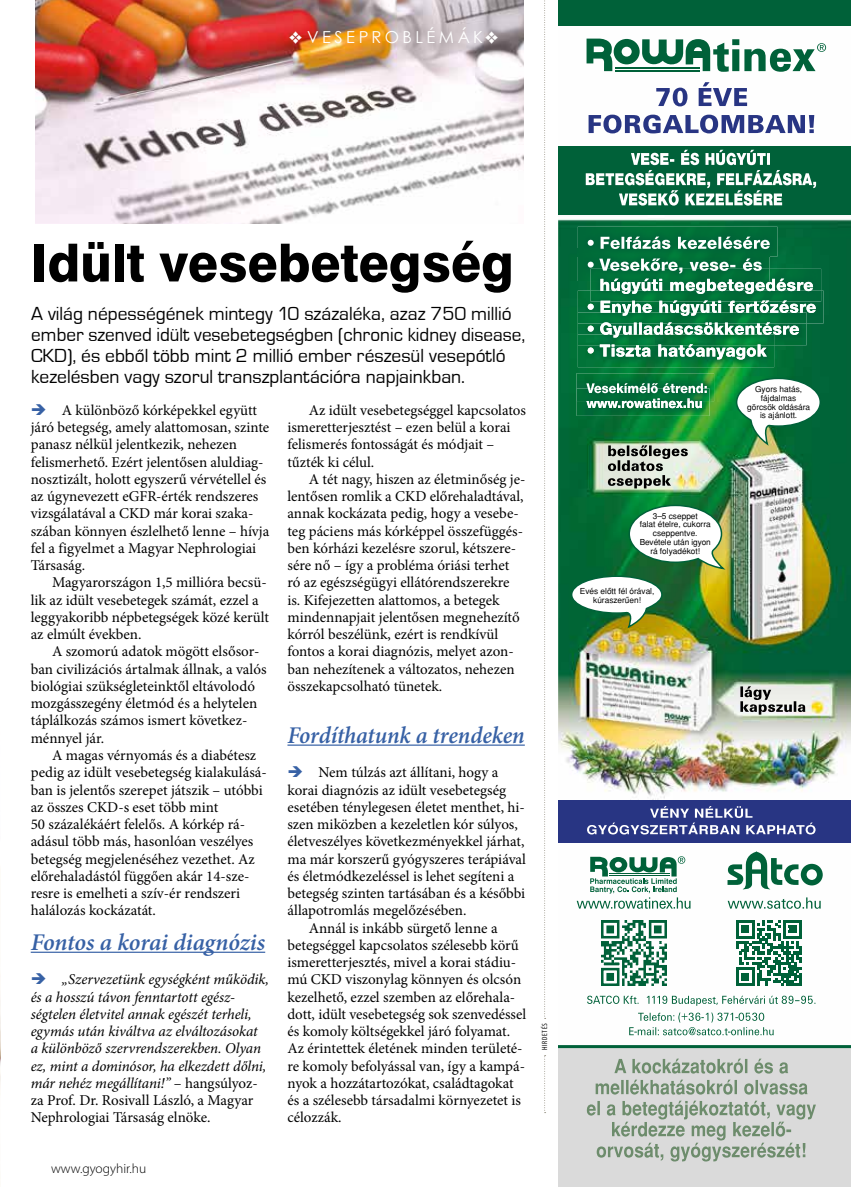
<style>
.page{position:relative;width:851px;height:1187px;background:#fff}
.page>*{position:absolute;margin:0;border:0;box-sizing:border-box;transform-origin:0 0}
.t1{font:52.5px "Swiss 721 Hv PFL Normal";color:#000;scale:.96 1}
.t2{font:italic 600 24px "Minion Pro";letter-spacing:-.005em;color:#3761a5;scale:.96 1}
.t3{font:italic 600 24px "Minion Pro";letter-spacing:-.005em;color:#3761a5}
.t4{font:19.5px/21px "Eurostile T";color:#000}
.t5{font:16.5px "Astro Sky Century Gothic Font";letter-spacing:.205em;color:#fff}
.t6{font:15px/17.2px "Minion Pro";color:#000}
.t7{font:italic 15px/17.2px "Minion Pro";letter-spacing:-.005em;color:#000}
.t8{font:300 13.5px "Myriad Pro";color:#000}
.t9{font:8.25px/8.7px "Helvetica H";color:#000;text-align:center}
.t10{font:condensed 7.5px "Myriad Pro";letter-spacing:.09em;color:#000}
.s1{color:#3761a5}
.s2{font-style:normal}
</style>
<div class="page">
<img style="left:35px;top:0;width:489px;height:224px">
<img style="left:0;top:999px;width:1px;height:86px">
<hr style="left:31px;top:951px;width:234px;height:1px;background:#3761a5">
<hr style="left:287px;top:744px;width:237px;height:1px;background:#3761a5">
<img style="left:558px;top:38px;width:292px;height:998px">
<div style="left:558px;top:146px;width:292px;height:68px;background:#006139"></div>
<svg style="left:588px;top:115px;width:226px;height:18px"></svg>
<svg style="left:656px;top:82px;width:91px;height:24px"></svg>
<div style="left:558px;top:0;width:292px;height:26px;background:#006139"></div>
<img style="left:577px;top:345px;width:197px;height:22px">
<svg style="left:587px;top:345px;width:179px;height:14px"></svg>
<img style="left:577px;top:323px;width:229px;height:22px">
<img style="left:577px;top:334px;width:197px;height:11px">
<img style="left:599px;top:344px;width:161px;height:1px">
<svg style="left:587px;top:323px;width:212px;height:14px"></svg>
<img style="left:577px;top:291px;width:246px;height:32px">
<img style="left:577px;top:312px;width:229px;height:11px">
<img style="left:602px;top:322px;width:168px;height:1px">
<svg style="left:587px;top:300px;width:228px;height:16px"></svg>
<img style="left:769px;top:269px;width:52px;height:22px">
<img style="left:590px;top:291px;width:231px;height:10px">
<img style="left:600px;top:300px;width:186px;height:1px">
<svg style="left:600px;top:279px;width:213px;height:15px"></svg>
<img style="left:577px;top:256px;width:192px;height:25px">
<img style="left:590px;top:269px;width:179px;height:12px">
<img style="left:600px;top:279px;width:131px;height:2px">
<svg style="left:587px;top:258px;width:174px;height:15px"></svg>
<div style="left:577px;top:227px;width:200px;height:29px;background:#006c38"></div>
<img style="left:577px;top:248px;width:192px;height:8px">
<svg style="left:587px;top:236px;width:182px;height:13px"></svg>
<svg style="left:585px;top:150px;width:231px;height:55px"></svg>
<svg style="left:740px;top:686px;width:65px;height:28px;background:#afafac"></svg>
<svg style="left:570px;top:504px;width:154px;height:125px"></svg>
<svg style="left:586px;top:39px;width:240px;height:33px"></svg>
<svg style="left:735px;top:377px;width:86px;height:70px"></svg>
<div style="left:558px;top:1046px;width:292px;height:140px;background:#dadada"></div>
<div style="left:558px;top:799px;width:292px;height:43px;background:#283583"></div>
<svg style="left:587px;top:806px;width:228px;height:28px"></svg>
<hr style="left:558px;top:1044px;width:292px;height:3px;background:#006139">
<svg style="left:586px;top:1100px;width:229px;height:61px"></svg>
<svg style="left:595px;top:1079px;width:212px;height:15px"></svg>
<svg style="left:614px;top:1058px;width:174px;height:15px"></svg>
<svg style="left:629px;top:1012px;width:144px;height:23px"></svg>
<svg style="left:646px;top:995px;width:169px;height:10px"></svg>
<svg style="left:587px;top:995px;width:51px;height:8px"></svg>
<svg style="left:727px;top:851px;width:95px;height:38px"></svg>
<svg style="left:727px;top:897px;width:93px;height:11px"></svg>
<img style="left:601px;top:920px;width:65px;height:65px">
<svg style="left:736px;top:920px;width:65px;height:65px"></svg>
<svg style="left:576px;top:856px;width:114px;height:52px"></svg>
<svg style="left:607px;top:445px;width:80px;height:43px;background:#a4a89d"></svg>
<img style="left:576px;top:401px;width:133px;height:15px">
<img style="left:576px;top:373px;width:138px;height:28px">
<svg style="left:586px;top:383px;width:120px;height:25px"></svg>
<svg style="left:544px;top:0;width:1px;height:1017px"></svg>
<svg style="left:544px;top:1055px;width:1px;height:58px"></svg>
<p class="t5" style="left:289px;top:26px;width:211px">❖VESEPROBLÉMÁK❖</p>
<h1 class="t1" style="left:31px;top:231px;width:504px">Idült vesebetegség</h1>
<p class="t4" style="left:31px;top:304px;width:495px">A világ népességének mintegy 10 százaléka, azaz 750 millió ember szenved idült vesebetegségben (chronic kidney disease, CKD), és ebből több mint 2 millió ember részesül vesepótló kezelésben vagy szorul transzplantációra napjainkban.</p>
<p class="t6" style="left:31px;top:401px;width:240px"><span class="s1">➔</span> A különböző kórképekkel együtt járó betegség, amely alattomosan, szinte panasz nélkül jelentkezik, nehezen felismerhető. Ezért jelentősen aluldiag&shy;nosztizált, holott egyszerű vérvétellel és az úgynevezett eGFR-érték rendszeres vizsgálatával a CKD már korai szaka&shy;szában könnyen észlelhető lenne – hívja fel a figyelmet a Magyar Nephrologiai Társaság.</p>
<p class="t6" style="left:31px;top:574px;width:240px;text-indent:21px">Magyarországon 1,5 millióra becsü&shy;lik az idült vesebetegek számát, ezzel a leggyakoribb népbetegségek közé került az elmúlt években.</p>
<p class="t6" style="left:31px;top:643px;width:237px;text-indent:21px">A szomorú adatok mögött elsősor&shy;ban civilizációs ártalmak állnak, a valós biológiai szükségleteinktől eltávolodó mozgásszegény életmód és a helytelen táplálkozás számos ismert következ&shy;ménnyel jár.</p>
<p class="t6" style="left:31px;top:746px;width:237px;text-indent:21px">A magas vérnyomás és a diabétesz pedig az idült vesebetegség kialakulásá&shy;ban is jelentős szerepet játszik – utóbbi az összes CKD-s eset több mint<br>50 százalékáért felelős. A kórkép rá&shy;adásul több más, hasonlóan veszélyes betegség megjelenéséhez vezethet. Az előrehaladástól függően akár 14-sze&shy;resre is emelheti a szív-ér rendszeri halálozás kockázatát.</p>
<h2 class="t3" style="left:31px;top:925px;width:236px">Fontos a korai diagnózis</h2>
<p class="t7" style="left:31px;top:970px;width:240px"><span class="s1">➔</span> „Szervezetünk egységként működik, és a hosszú távon fenntartott egész&shy;ségtelen életvitel annak egészét terheli, egymás után kiváltva az elváltozásokat<br>a különböző szervrendszerekben. Olyan ez, mint a dominósor, ha elkezdett dőlni, már nehéz megállítani!” <span class="s2">– hangsúlyoz&shy;za Prof. Dr. Rosivall László, a Magyar Nephrologiai Társaság elnöke.</span></p>
<p class="t8" style="left:51px;top:1160px;width:97px">www.gyogyhir.hu</p>
<p class="t6" style="left:287px;top:401px;width:240px;text-indent:21px">Az idült vesebetegséggel kapcsolatos ismeretterjesztést – ezen belül a korai felismerés fontosságát és módjait – tűzték ki célul.</p>
<p class="t6" style="left:287px;top:470px;width:239px;text-indent:21px">A tét nagy, hiszen az életminőség je&shy;lentősen romlik a CKD előrehaladtával, annak kockázata pedig, hogy a vesebe&shy;teg páciens más kórképpel összefüggés&shy;ben kórházi kezelésre szorul, kétszere&shy;sére nő – így a probléma óriási terhet ró az egészségügyi ellátórendszerekre is. Kifejezetten alattomos, a betegek mindennapjait jelentősen megnehezítő kórról beszélünk, ezért is rendkívül fontos a korai diagnózis, melyet azon&shy;ban nehezítenek a változatos, nehezen összekapcsolható tünetek.</p>
<h2 class="t2" style="left:287px;top:718px;width:249px">Fordíthatunk a trendeken</h2>
<p class="t6" style="left:287px;top:763px;width:212px"><span class="s1">➔</span> Nem túlzás azt állítani, hogy a</p>
<p class="t6" style="left:287px;top:781px;width:220px">korai diagnózis az idült vesebetegség</p>
<p class="t6" style="left:287px;top:798px;width:239px">esetében ténylegesen életet menthet, hi-</p>
<p class="t6" style="left:287px;top:815px;width:232px">szen miközben a kezeletlen kór súlyos,</p>
<p class="t6" style="left:287px;top:832px;width:238px">életveszélyes következményekkel járhat,</p>
<p class="t6" style="left:287px;top:850px;width:240px">ma már korszerű gyógyszeres terápiával</p>
<p class="t6" style="left:287px;top:867px;width:228px">és életmódkezeléssel is lehet segíteni a</p>
<p class="t6" style="left:287px;top:884px;width:239px">betegség szinten tartásában és a későbbi</p>
<p class="t6" style="left:287px;top:901px;width:180px">állapotromlás megelőzésében.</p>
<p class="t6" style="left:309px;top:919px;width:190px">Annál is inkább sürgető lenne a</p>
<p class="t6" style="left:287px;top:936px;width:233px">betegséggel kapcsolatos szélesebb körű</p>
<p class="t6" style="left:287px;top:953px;width:230px">ismeretterjesztés, mivel a korai stádiu-</p>
<p class="t6" style="left:287px;top:970px;width:235px">mú CKD viszonylag könnyen és olcsón</p>
<p class="t6" style="left:287px;top:988px;width:229px">kezelhető, ezzel szemben az előrehala-</p>
<p class="t6" style="left:287px;top:1005px;width:240px">dott, idült vesebetegség sok szenvedéssel</p>
<p class="t6" style="left:287px;top:1022px;width:224px">és komoly költségekkel járó folyamat.</p>
<p class="t6" style="left:287px;top:1039px;width:236px">Az érintettek életének minden területé-</p>
<p class="t6" style="left:287px;top:1057px;width:239px">re komoly befolyással van, így a kampá-</p>
<p class="t6" style="left:287px;top:1074px;width:227px">nyok a hozzátartozókat, családtagokat</p>
<p class="t6" style="left:287px;top:1091px;width:235px">és a szélesebb társadalmi környezetet is</p>
<p class="t6" style="left:287px;top:1108px;width:56px">célozzák.</p>
<p class="t10" style="left:540px;top:1049px;width:28px;rotate:-90deg">HIRDETÉS</p>
<p class="t9" style="left:639px;top:511px;width:73px">3–5 cseppet<br>falat ételre, cukorra cseppentve.<br>Bevétele után igyon rá folyadékot!</p>
<p class="t9" style="left:579px;top:586px;width:76px">Evés elôtt fél órával, kúraszerûen!</p>
<p class="t9" style="left:747px;top:385px;width:64px">Gyors hatás, fájdalmas görcsök oldására is ajánlott.</p>
</div>
